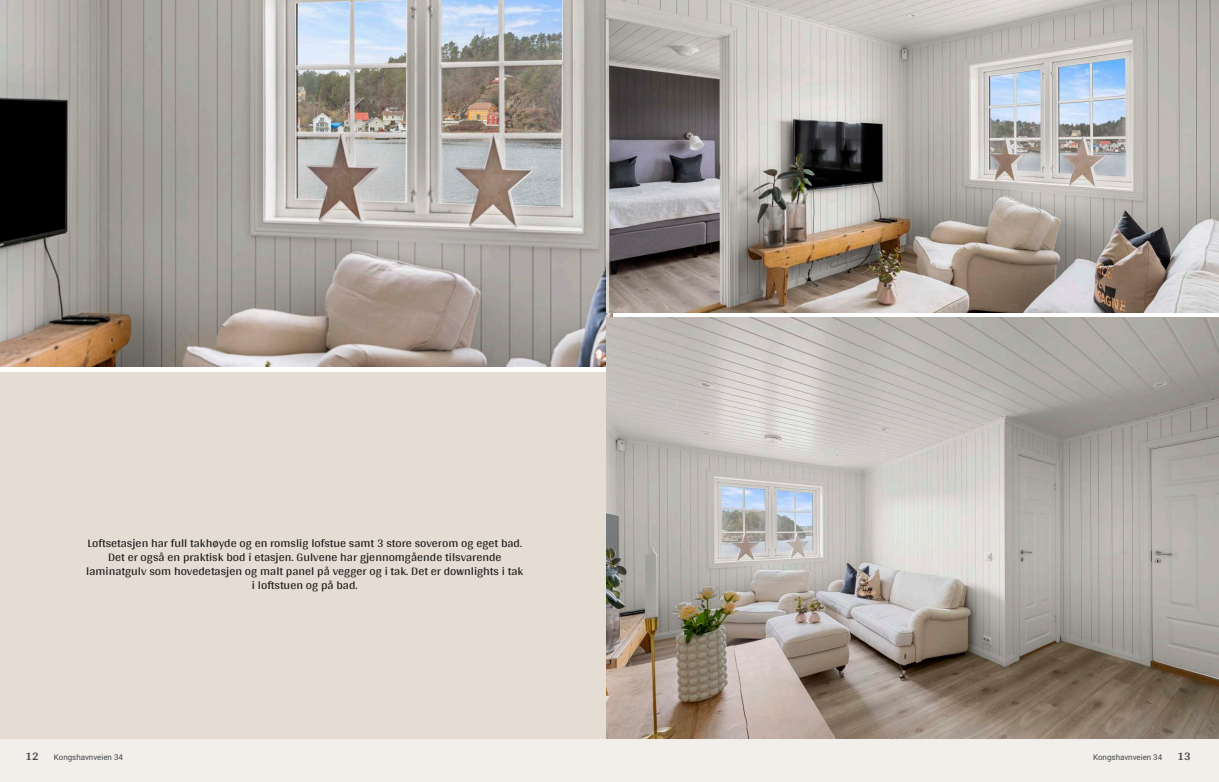
<style>
.page{position:relative;width:1219px;height:782px;background:#fff}
.page>*{position:absolute;margin:0;border:0;box-sizing:border-box;transform-origin:0 0}
.t1{font:12px/14px "Arya";color:#1d1d1b;text-align:center}
.t2{font:700 12px "Arya";color:#414749}
.t3{font:8px "Roboto";color:#414749}
</style>
<div class="page">
<img style="left:0;top:0;width:612px;height:367px">
<div style="left:0;top:739px;width:612px;height:42px;background:#f2eeea"></div>
<div style="left:0;top:372px;width:612px;height:367px;background:#e5dcd4"></div>
<img style="left:607px;top:0;width:612px;height:312px">
<img style="left:607px;top:317px;width:612px;height:422px">
<div style="left:607px;top:739px;width:612px;height:42px;background:#f2eeea"></div>
<p class="t1" style="left:86px;top:535px;width:439px">Loftsetasjen har full takhøyde og en romslig lofstue samt 3 store soverom og eget bad.<br>Det er også en praktisk bod i etasjen. Gulvene har gjennomgående tilsvarende laminatgulv som hovedetasjen og malt panel på vegger og i tak. Det er downlights i tak i loftstuen og på bad.</p>
<p class="t2" style="left:26px;top:749px;width:15px">12</p>
<p class="t3" style="left:54px;top:751px;width:71px">Kongshavnveien 34</p>
<p class="t3" style="left:1093px;top:751px;width:71px">Kongshavnveien 34</p>
<p class="t2" style="left:1177px;top:749px;width:15px">13</p>
</div>
